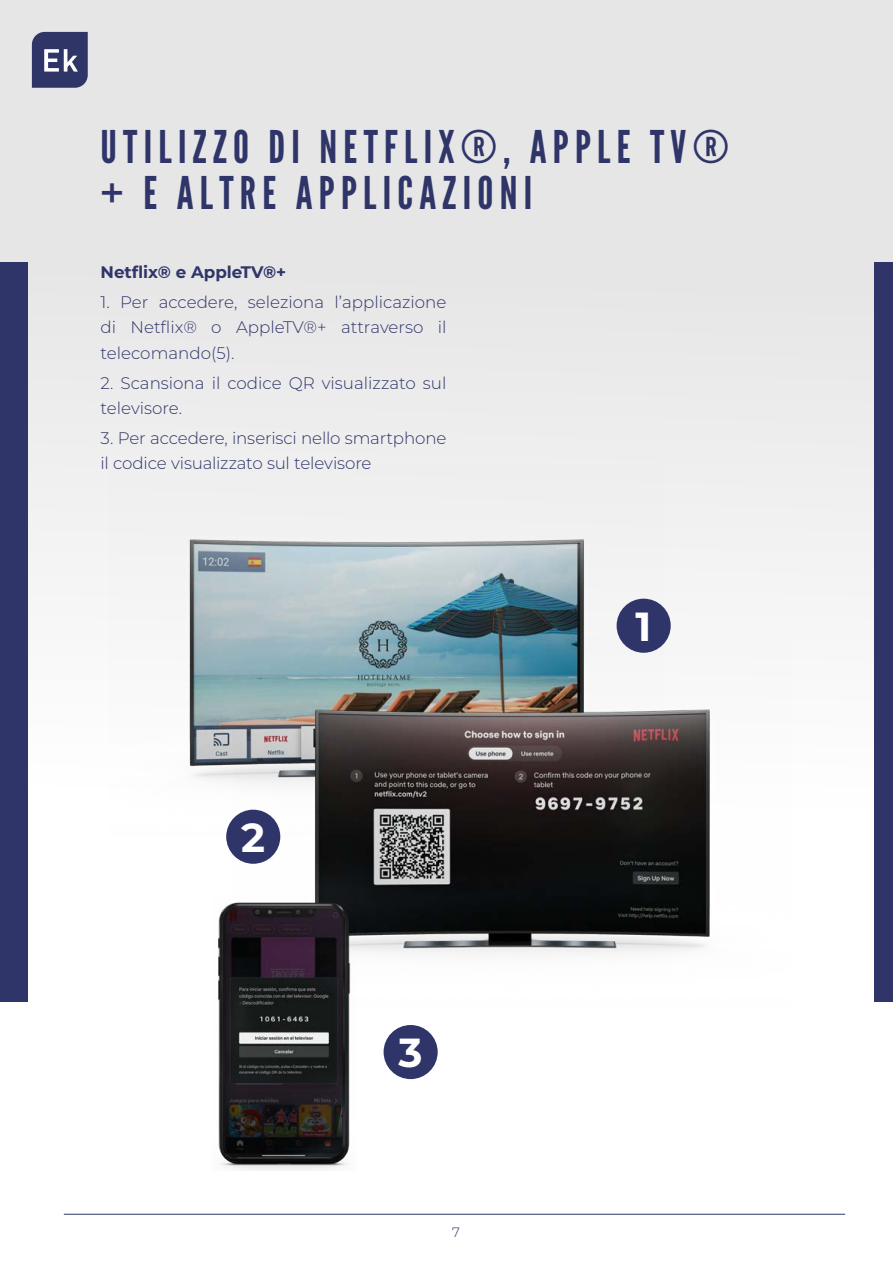
<style>
.page{position:relative;width:893px;height:1263px;background:#fff}
.page>*{position:absolute;margin:0;border:0;box-sizing:border-box;transform-origin:0 0}
.t1{font:45px/45.5px "League Gothic";letter-spacing:.14em;color:#2f3569}
.t2{font:700 40.5px "Montserrat";color:#fff}
.t3{font:300 16.65px/25.5px "Montserrat";color:#2f3569}
.t4{font:700 16.65px "Montserrat";color:#2f3569}
.t5{font:300 13.5px "Montserrat";color:#2f3569}
</style>
<div class="page">
<div style="left:0;top:0;width:893px;height:880px;background:linear-gradient(to bottom,#e0e0e0,#fff)"></div>
<hr style="left:64px;top:1214px;width:781px;height:1px;background:#2f3569">
<div style="left:874px;top:262px;width:19px;height:739px;background:#2f3569"></div>
<div style="left:0;top:262px;width:28px;height:739px;background:#2f3569"></div>
<svg style="left:32px;top:32px;width:56px;height:56px;background:#4c507c"></svg>
<img style="left:109px;top:466px;width:556px;height:371px">
<img style="left:234px;top:636px;width:556px;height:318px">
<div style="left:617px;top:599px;width:54px;height:54px;background:#2f3569;border-radius:50%"></div>
<div style="left:635px;top:611px;width:24px;height:40px;background:#303568"></div>
<div style="left:226px;top:810px;width:54px;height:54px;background:#2f3569;border-radius:50%"></div>
<div style="left:240px;top:821px;width:35px;height:42px;background:#303568"></div>
<div style="left:384px;top:1025px;width:54px;height:54px;background:#2f3569;border-radius:50%"></div>
<div style="left:397px;top:1037px;width:35px;height:41px;background:#303568"></div>
<img style="left:218px;top:894px;width:138px;height:276px">
<h1 class="t1" style="left:101px;top:125px;width:630px">UTILIZZO DI NETFLIX®, APPLE TV® + E ALTRE APPLICAZIONI</h1>
<p class="t4" style="left:101px;top:260px;width:187px">Netflix® e AppleTV®+</p>
<p class="t3" style="left:101px;top:289px;width:347px;text-align:justify">1. Per accedere, seleziona l’applicazione di Netflix® o AppleTV®+ attraverso il telecomando(5).</p>
<p class="t3" style="left:101px;top:369px;width:347px">2. Scansiona il codice QR visualizzato sul televisore.</p>
<p class="t3" style="left:101px;top:425px;width:347px">3. Per accedere, inserisci nello smartphone il codice visualizzato sul televisore</p>
<h2 class="t2" style="left:241px;top:808px;width:25px">2</h2>
<h2 class="t2" style="left:398px;top:1023px;width:26px">3</h2>
<p class="t5" style="left:452px;top:1223px;width:9px">7</p>
<h2 class="t2" style="left:636px;top:597px;width:17px">1</h2>
</div>
